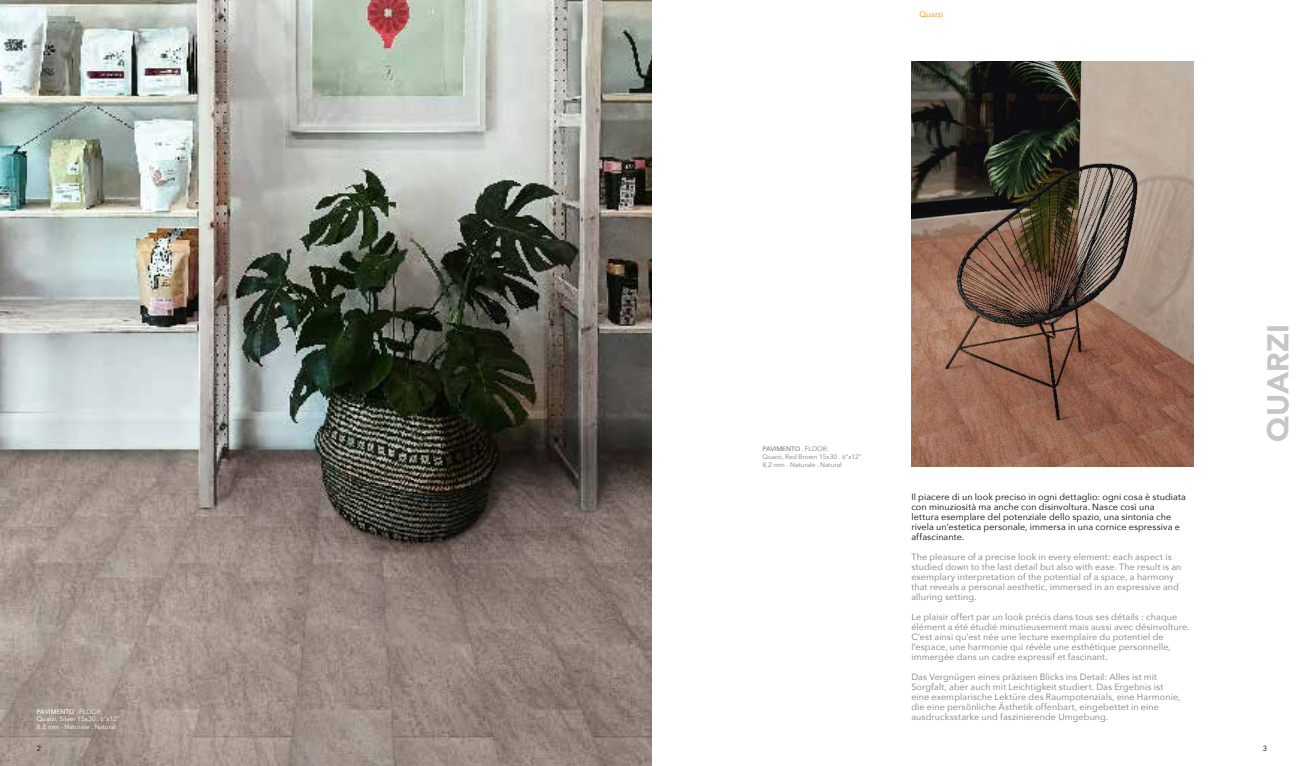
<style>
.page{position:relative;width:1304px;height:766px;background:#fff}
.page>*{position:absolute;margin:0;border:0;box-sizing:border-box;transform-origin:0 0}
.t1{font:900 30px "Avenir";color:#c6c6c6}
.t2{font:9px/10px "Avenir Next";letter-spacing:.01em;color:#7c7b7b}
.t3{font:9px/10px "Avenir Next";letter-spacing:.01em;color:#000}
.t4{font:8px "Avenir Next";color:#f18a00}
.t5{font:7.5px "Avenir Next";color:#000}
.t6{font:6.5px/7.8px "Avenir Next";color:#7c7b7b}
.t7{font:6.5px/7.8px "Avenir Next";color:#fff}
.s1{font-weight:500}
</style>
<div class="page">
<img style="left:911px;top:61px;width:282px;height:405px">
<img style="left:0;top:0;width:652px;height:765px">
<p class="t7" style="left:37px;top:706px;width:84px"><span class="s1">PAVIMENTO</span> . FLOOR:<br>Quarzi, Silver 15x30 . 6”x12”<br>8,2 mm - Naturale . Natural</p>
<p class="t4" style="left:919px;top:8px;width:26px">Quarzi</p>
<p class="t6" style="left:763px;top:444px;width:101px"><span class="s1">PAVIMENTO</span> . FLOOR:<br>Quarzi, Red Brown 15x30 . 6”x12”<br>8,2 mm - Naturale . Natural</p>
<p class="t3" style="left:911px;top:491px;width:276px">Il piacere di un look preciso in ogni dettaglio: ogni cosa è studiata con minuziosità ma anche con disinvoltura. Nasce così una<br>lettura esemplare del potenziale dello spazio, una sintonia che rivela un’estetica personale, immersa in una cornice espressiva e affascinante.</p>
<p class="t2" style="left:911px;top:551px;width:272px">The pleasure of a precise look in every element: each aspect is studied down to the last detail but also with ease. The result is an exemplary interpretation of the potential of a space, a harmony that reveals a personal aesthetic, immersed in an expressive and alluring setting.</p>
<p class="t2" style="left:911px;top:611px;width:280px">Le plaisir offert par un look précis dans tous ses détails : chaque élément a été étudié minutieusement mais aussi avec désinvolture.<br>C’est ainsi qu’est née une lecture exemplaire du potentiel de l’espace, une harmonie qui révèle une esthétique personnelle, immergée dans un cadre expressif et fascinant.</p>
<p class="t2" style="left:911px;top:671px;width:271px">Das Vergnügen eines präzisen Blicks ins Detail: Alles ist mit Sorgfalt, aber auch mit Leichtigkeit studiert. Das Ergebnis ist eine exemplarische Lektüre des Raumpotenzials, eine Harmonie, die eine persönliche Ästhetik offenbart, eingebettet in eine ausdrucksstarke und faszinierende Umgebung.</p>
<h1 class="t1" style="left:1252px;top:441px;width:119px;rotate:-90deg">QUARZI</h1>
<p class="t5" style="left:37px;top:742px;width:6px">2</p>
<p class="t5" style="left:1263px;top:742px;width:6px">3</p>
</div>
